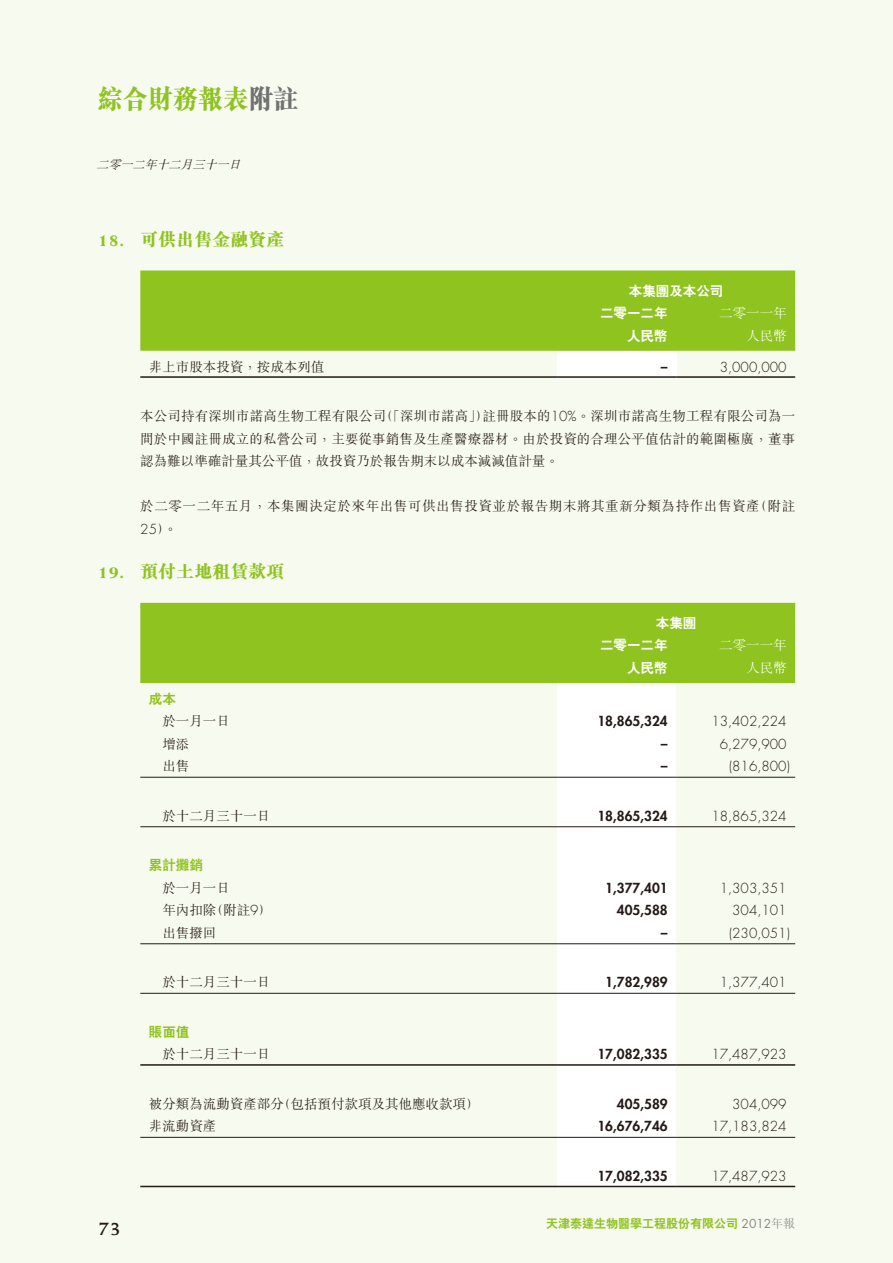
<style>
.page{position:relative;width:893px;height:1263px;background:#f7faee}
.page>*{position:absolute;margin:0;border:0;box-sizing:border-box;transform-origin:0 0}
.t1{font:27px "M Sung HK Xbold E Ten B5 H";color:#8ec320;scale:.93 1}
.t2{font:700 21px "Weiss Std";color:#231916}
.t3{font:18px "M Sung HK Xbold E Ten B5 H";color:#8ec320}
.t4{font:13.5px/22.5px "M Sung HK Light E Ten B5 H";color:#231916;text-align:justify}
.t5{font:300 13.5px "Futura Std";color:#231916}
.t6{font:800 13.5px "Futura Std";color:#231916}
.t7{font:13.5px "M Sung HK Light E Ten B5 H";letter-spacing:.045em;color:#231916}
.t8{font:13.5px/22.5px "C Hei 2 HK Xbold E Ten B5 H";color:#fff}
.t9{font:13.5px "M Sung HK Light E Ten B5 H";color:#fff}
.t10{font:13.5px "C Hei 2 HK Xbold E Ten B5 H";color:#8ec320}
.t11{font:12px "C Hei 2 HK Xbold E Ten B5 H";color:#8ec320}
.t12{font:italic 12px "M Sung HK Light E Ten B5 H";color:#231916}
.s1{color:#717171}
.s2{font-family:"Weiss Std";font-weight:800}
.s3{font-family:"Futura Std";font-weight:300}
.s4{font-family:"M Sung HK Light E Ten B5 H";font-weight:400}
.s5{font-family:"Futura Std";color:#898989}
.s6{font-family:"M Sung HK Light E Ten B5 H";color:#898989}
</style>
<div class="page">
<div style="left:140px;top:270px;width:655px;height:81px;background:#8ec320"></div>
<div style="left:557px;top:351px;width:119px;height:22px;background:#fff"></div>
<div style="left:557px;top:373px;width:119px;height:5px;background:#fff"></div>
<hr style="left:140px;top:376px;width:417px;height:2px;background:#231916">
<hr style="left:557px;top:376px;width:119px;height:2px;background:#231916">
<hr style="left:676px;top:376px;width:119px;height:2px;background:#231916">
<div style="left:140px;top:603px;width:655px;height:80px;background:#8ec320"></div>
<div style="left:557px;top:683px;width:119px;height:90px;background:#fff"></div>
<div style="left:557px;top:773px;width:119px;height:413px;background:#fff"></div>
<hr style="left:140px;top:777px;width:417px;height:1px;background:#231916">
<hr style="left:557px;top:777px;width:119px;height:1px;background:#231916">
<hr style="left:676px;top:777px;width:119px;height:1px;background:#231916">
<hr style="left:140px;top:826px;width:417px;height:1px;background:#231916">
<hr style="left:557px;top:826px;width:119px;height:1px;background:#231916">
<hr style="left:676px;top:826px;width:119px;height:1px;background:#231916">
<hr style="left:140px;top:943px;width:417px;height:1px;background:#231916">
<hr style="left:557px;top:943px;width:119px;height:1px;background:#231916">
<hr style="left:676px;top:943px;width:119px;height:1px;background:#231916">
<hr style="left:140px;top:993px;width:417px;height:1px;background:#231916">
<hr style="left:557px;top:993px;width:119px;height:1px;background:#231916">
<hr style="left:676px;top:993px;width:119px;height:1px;background:#231916">
<hr style="left:140px;top:1064px;width:417px;height:2px;background:#231916">
<hr style="left:557px;top:1064px;width:119px;height:2px;background:#231916">
<hr style="left:676px;top:1064px;width:119px;height:2px;background:#231916">
<hr style="left:140px;top:1137px;width:417px;height:1px;background:#231916">
<hr style="left:557px;top:1137px;width:119px;height:1px;background:#231916">
<hr style="left:676px;top:1137px;width:119px;height:1px;background:#231916">
<hr style="left:140px;top:1186px;width:417px;height:1px;background:#231916">
<hr style="left:557px;top:1186px;width:119px;height:1px;background:#231916">
<hr style="left:676px;top:1186px;width:119px;height:1px;background:#231916">
<h1 class="t1" style="left:98px;top:88px;width:218px">綜合財務報表<span class="s1">附註</span></h1>
<p class="t12" style="left:97px;top:160px;width:149px">二零一二年十二月三十一日</p>
<h3 class="t3" style="left:98px;top:232px;width:188px"><span class="s2">18.</span> 可供出售金融資產</h3>
<p class="t8" style="left:600px;top:281px;width:125px;text-indent:29px">本集團及本公司二零一二年</p>
<p class="t9" style="left:719px;top:308px;width:69px">二零一一年</p>
<p class="t8" style="left:627px;top:326px;width:42px">人民幣</p>
<p class="t9" style="left:746px;top:330px;width:42px">人民幣</p>
<p class="t4" style="left:149px;top:357px;width:177px">非上市股本投資，按成本列值</p>
<p class="t6" style="left:661px;top:360px;width:8px">–</p>
<p class="t5" style="left:720px;top:360px;width:68px">3,000,000</p>
<p class="t4" style="left:140px;top:407px;width:656px">本公司持有深圳市諾高生物工程有限公司（「深圳市諾高」）註冊股本的<span class="s3">10%</span>。深圳市諾高生物工程有限公司為一間於中國註冊成立的私營公司，主要從事銷售及生產醫療器材。由於投資的合理公平值估計的範圍極廣，董事認為難以準確計量其公平值，故投資乃於報告期末以成本減減值計量。</p>
<p class="t7" style="left:140px;top:501px;width:656px">於二零一二年五月，本集團決定於來年出售可供出售投資並於報告期末將其重新分類為持作出售資產（附註</p>
<p class="t5" style="left:140px;top:522px;width:38px">25<span class="s4">）。</span></p>
<h3 class="t3" style="left:98px;top:564px;width:188px"><span class="s2">19.</span> 預付土地租賃款項</h3>
<p class="t8" style="left:600px;top:613px;width:98px;text-indent:56px">本集團二零一二年</p>
<p class="t9" style="left:719px;top:640px;width:69px">二零一一年</p>
<p class="t8" style="left:627px;top:658px;width:42px">人民幣</p>
<p class="t9" style="left:746px;top:663px;width:42px">人民幣</p>
<p class="t10" style="left:149px;top:694px;width:28px">成本</p>
<p class="t4" style="left:162px;top:712px;width:69px">於一月一日</p>
<p class="t6" style="left:597px;top:715px;width:72px">18,865,324</p>
<p class="t5" style="left:711px;top:715px;width:77px">13,402,224</p>
<p class="t4" style="left:162px;top:734px;width:28px">增添</p>
<p class="t6" style="left:661px;top:738px;width:8px">–</p>
<p class="t5" style="left:720px;top:738px;width:68px">6,279,900</p>
<p class="t4" style="left:162px;top:757px;width:28px">出售</p>
<p class="t6" style="left:661px;top:760px;width:8px">–</p>
<p class="t5" style="left:729px;top:760px;width:62px">(816,800)</p>
<p class="t4" style="left:162px;top:806px;width:109px">於十二月三十一日</p>
<p class="t6" style="left:597px;top:810px;width:72px">18,865,324</p>
<p class="t5" style="left:711px;top:810px;width:77px">18,865,324</p>
<p class="t10" style="left:149px;top:860px;width:55px">累計攤銷</p>
<p class="t4" style="left:162px;top:878px;width:69px">於一月一日</p>
<p class="t6" style="left:605px;top:882px;width:64px">1,377,401</p>
<p class="t5" style="left:720px;top:882px;width:68px">1,303,351</p>
<p class="t4" style="left:162px;top:901px;width:111px">年內扣除（附註<span class="s3">9</span>）</p>
<p class="t6" style="left:617px;top:904px;width:52px">405,588</p>
<p class="t5" style="left:732px;top:904px;width:56px">304,101</p>
<p class="t4" style="left:162px;top:923px;width:55px">出售撥回</p>
<p class="t6" style="left:661px;top:927px;width:8px">–</p>
<p class="t5" style="left:729px;top:927px;width:62px">(230,051)</p>
<p class="t4" style="left:162px;top:973px;width:109px">於十二月三十一日</p>
<p class="t6" style="left:605px;top:976px;width:64px">1,782,989</p>
<p class="t5" style="left:720px;top:976px;width:68px">1,377,401</p>
<p class="t10" style="left:149px;top:1027px;width:42px">賬面值</p>
<p class="t4" style="left:162px;top:1045px;width:109px">於十二月三十一日</p>
<p class="t6" style="left:597px;top:1048px;width:72px">17,082,335</p>
<p class="t5" style="left:711px;top:1048px;width:77px">17,487,923</p>
<p class="t4" style="left:149px;top:1094px;width:332px">被分類為流動資產部分（包括預付款項及其他應收款項）</p>
<p class="t6" style="left:617px;top:1098px;width:52px">405,589</p>
<p class="t5" style="left:732px;top:1098px;width:56px">304,099</p>
<p class="t4" style="left:149px;top:1117px;width:69px">非流動資產</p>
<p class="t6" style="left:597px;top:1120px;width:72px">16,676,746</p>
<p class="t5" style="left:711px;top:1120px;width:77px">17,183,824</p>
<p class="t6" style="left:597px;top:1170px;width:72px">17,082,335</p>
<p class="t5" style="left:711px;top:1170px;width:77px">17,487,923</p>
<h2 class="t2" style="left:98px;top:1220px;width:25px">73</h2>
<p class="t11" style="left:546px;top:1219px;width:251px">天津泰達生物醫學工程股份有限公司 <span class="s5">2012</span><span class="s6">年報</span></p>
</div>
